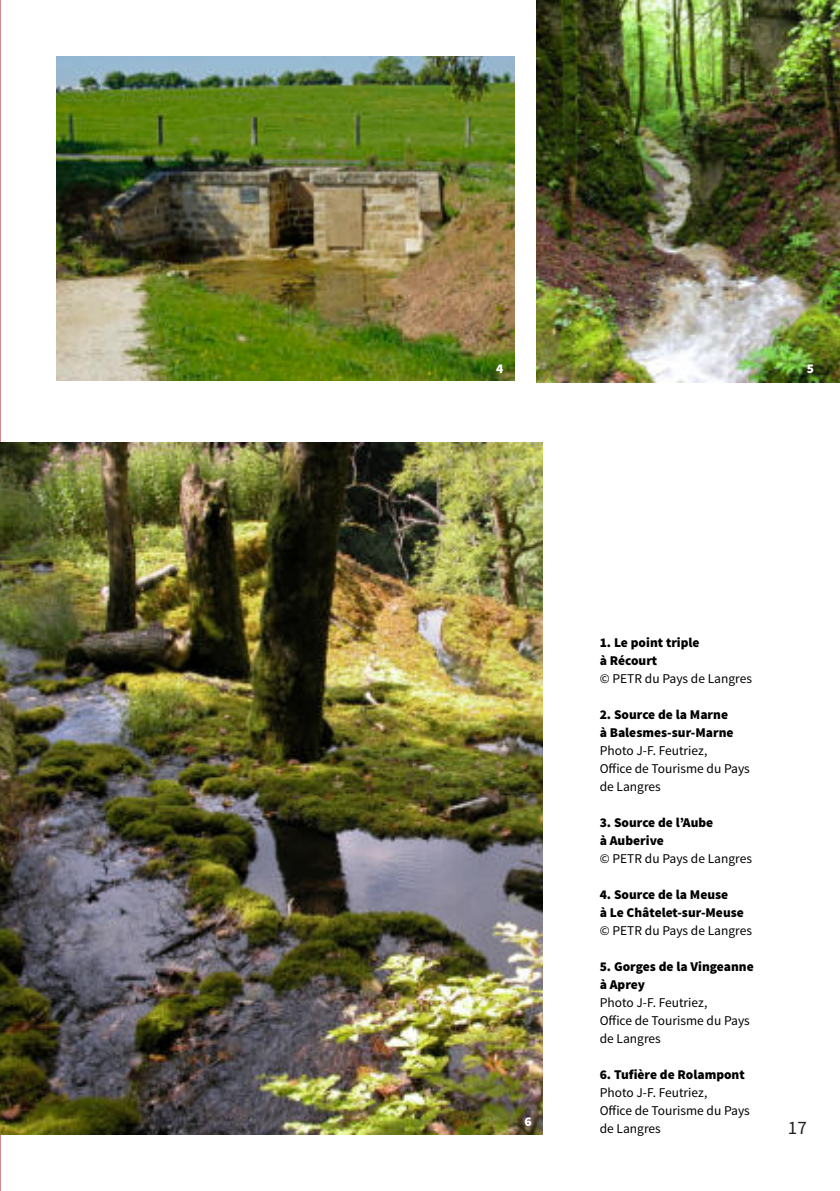
<style>
.page{position:relative;width:840px;height:1191px;background:#fff}
.page>*{position:absolute;margin:0;border:0;box-sizing:border-box;transform-origin:0 0}
.t1{font:19px "Source Sans Pro";color:#231f20}
.t2{font:13.4px/18px "Source Sans Pro";color:#000}
.t3{font:900 13.4px/18px "Source Sans Pro";color:#000}
.t4{font:900 13.4px "Source Sans Pro";color:#fff}
</style>
<div class="page">
<img style="left:57px;top:57px;width:457px;height:324px">
<img style="left:536px;top:1px;width:303px;height:382px">
<img style="left:0;top:442px;width:542px;height:692px">
<p class="t4" style="left:496px;top:362px;width:9px">4</p>
<p class="t4" style="left:806px;top:362px;width:9px">5</p>
<p class="t4" style="left:524px;top:1114px;width:9px">6</p>
<p class="t3" style="left:599px;top:633px;width:101px">1. Le point triple à Récourt</p>
<p class="t2" style="left:599px;top:669px;width:154px">© PETR du Pays de Langres</p>
<p class="t3" style="left:599px;top:705px;width:135px">2. Source de la Marne à Balesmes-sur-Marne</p>
<p class="t2" style="left:599px;top:741px;width:152px">Photo J-F. Feutriez,<br>Office de Tourisme du Pays de Langres</p>
<p class="t3" style="left:599px;top:813px;width:115px">3. Source de l’Aube à Auberive</p>
<p class="t2" style="left:599px;top:849px;width:154px">© PETR du Pays de Langres</p>
<p class="t3" style="left:599px;top:885px;width:146px">4. Source de la Meuse<br>à Le Châtelet-sur-Meuse</p>
<p class="t2" style="left:599px;top:921px;width:154px">© PETR du Pays de Langres</p>
<p class="t3" style="left:599px;top:957px;width:155px">5. Gorges de la Vingeanne à Aprey</p>
<p class="t2" style="left:599px;top:993px;width:152px">Photo J-F. Feutriez,<br>Office de Tourisme du Pays de Langres</p>
<p class="t3" style="left:599px;top:1065px;width:146px">6. Tufière de Rolampont</p>
<p class="t2" style="left:599px;top:1083px;width:152px">Photo J-F. Feutriez,<br>Office de Tourisme du Pays de Langres</p>
<h1 class="t1" style="left:787px;top:1118px;width:21px">17</h1>
</div>
